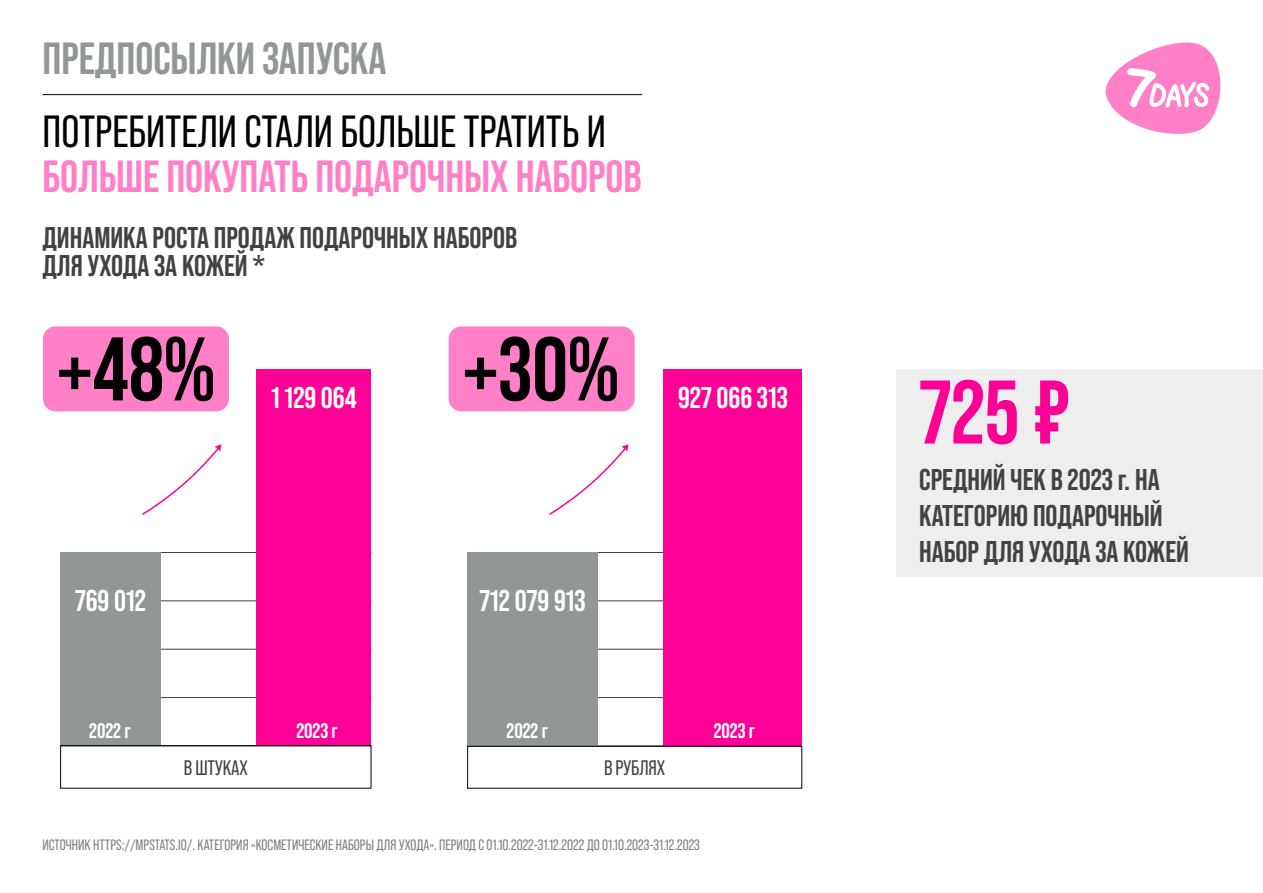
<style>
.page{position:relative;width:1263px;height:893px;background:#fff}
.page>*{position:absolute;margin:0;border:0;box-sizing:border-box;transform-origin:0 0}
.t1{font:700 90px "Bebas Neue Pro";color:#000}
.t2{font:700 90px "Bebas Neue Pro";color:#ff0096}
.t3{font:700 45px "Bebas Neue Pro";color:#ff80c7}
.t4{font:45px "Bebas Neue Pro";color:#000}
.t5{font:700 45px "Bebas Neue Pro";color:#919697}
.t6{font:700 30px/36px "Bebas Neue Pro";color:#424242}
.t7{font:700 30px "Bebas Neue Pro";color:#fff}
.t8{font:700 21px "Bebas Neue Pro";color:#fff}
.t9{font:21px "Bebas Neue Pro";letter-spacing:-.01em;color:#424242}
.t10{font:15px "Bebas Neue Pro";color:#818181}
</style>
<div class="page">
<hr style="left:43px;top:94px;width:599px;height:1px;background:#000">
<div style="left:43px;top:326px;width:186px;height:85px;background:#ff80c7;border-radius:13px"></div>
<hr style="left:60px;top:552px;width:311px;height:1px;background:#424242">
<hr style="left:60px;top:649px;width:311px;height:1px;background:#424242">
<hr style="left:60px;top:600px;width:311px;height:1px;background:#424242">
<hr style="left:60px;top:697px;width:311px;height:1px;background:#424242">
<div style="left:257px;top:369px;width:114px;height:376px;background:#ff0096"></div>
<div style="left:60px;top:552px;width:101px;height:193px;background:#919697"></div>
<svg style="left:142px;top:444px;width:79px;height:71px"></svg>
<hr style="left:467px;top:552px;width:311px;height:1px;background:#424242">
<hr style="left:467px;top:649px;width:311px;height:1px;background:#424242">
<hr style="left:467px;top:600px;width:311px;height:1px;background:#424242">
<hr style="left:467px;top:697px;width:311px;height:1px;background:#424242">
<hr style="left:467px;top:745px;width:311px;height:1px;background:#424242">
<div style="left:663px;top:369px;width:139px;height:378px;background:#ff0096"></div>
<div style="left:467px;top:552px;width:131px;height:195px;background:#919697"></div>
<div style="left:449px;top:326px;width:186px;height:85px;background:#ff80c7;border-radius:13px"></div>
<svg style="left:549px;top:444px;width:79px;height:71px"></svg>
<div style="left:896px;top:369px;width:367px;height:208px;background:#eee"></div>
<div style="left:467px;top:746px;width:335px;height:43px;border:1px solid #000"></div>
<div style="left:60px;top:745px;width:311px;height:44px;border:1px solid #000"></div>
<svg style="left:1105px;top:42px;width:116px;height:92px"></svg>
<h2 class="t5" style="left:43px;top:33px;width:345px">ПРЕДПОСЫЛКИ ЗАПУСКА</h2>
<h2 class="t4" style="left:43px;top:106px;width:565px">ПОТРЕБИТЕЛИ СТАЛИ БОЛЬШЕ ТРАТИТЬ И</h2>
<h2 class="t3" style="left:43px;top:150px;width:601px">БОЛЬШЕ ПОКУПАТЬ ПОДАРОЧНЫХ НАБОРОВ</h2>
<h3 class="t6" style="left:43px;top:223px;width:476px;line-height:28.5px">ДИНАМИКА РОСТА ПРОДАЖ ПОДАРОЧНЫХ НАБОРОВ<br>ДЛЯ УХОДА ЗА КОЖЕЙ *</h3>
<h1 class="t1" style="left:57px;top:318px;width:160px">+48%</h1>
<h3 class="t7" style="left:271px;top:380px;width:87px">1 129 064</h3>
<h1 class="t1" style="left:462px;top:318px;width:158px">+30%</h1>
<h3 class="t7" style="left:678px;top:380px;width:111px">927 066 313</h3>
<h3 class="t7" style="left:75px;top:583px;width:72px">769 012</h3>
<h3 class="t7" style="left:479px;top:583px;width:108px">712 079 913</h3>
<h3 class="t8" style="left:89px;top:718px;width:43px">2022 г</h3>
<h3 class="t8" style="left:296px;top:718px;width:43px">2023 г</h3>
<h3 class="t8" style="left:507px;top:718px;width:43px">2022 г</h3>
<h3 class="t8" style="left:714px;top:718px;width:43px">2023 г</h3>
<h3 class="t9" style="left:184px;top:755px;width:65px">В ШТУКАХ</h3>
<h3 class="t9" style="left:604px;top:755px;width:63px">В РУБЛЯХ</h3>
<p class="t10" style="left:43px;top:837px;width:659px">ИСТОЧНИК HTTPS://MPSTATS.IO/. КАТЕГОРИЯ «КОСМЕТИЧЕСКИЕ НАБОРЫ ДЛЯ УХОДА». ПЕРИОД С 01.10.2022-31.12.2022 ДО 01.10.2023-31.12.2023</p>
<h1 class="t2" style="left:919px;top:361px;width:152px">725 ₽</h1>
<h3 class="t6" style="left:919px;top:461px;width:271px">СРЕДНИЙ ЧЕК В 2023 г. НА<br>КАТЕГОРИЮ ПОДАРОЧНЫЙ<br>НАБОР ДЛЯ УХОДА ЗА КОЖЕЙ</h3>
</div>
